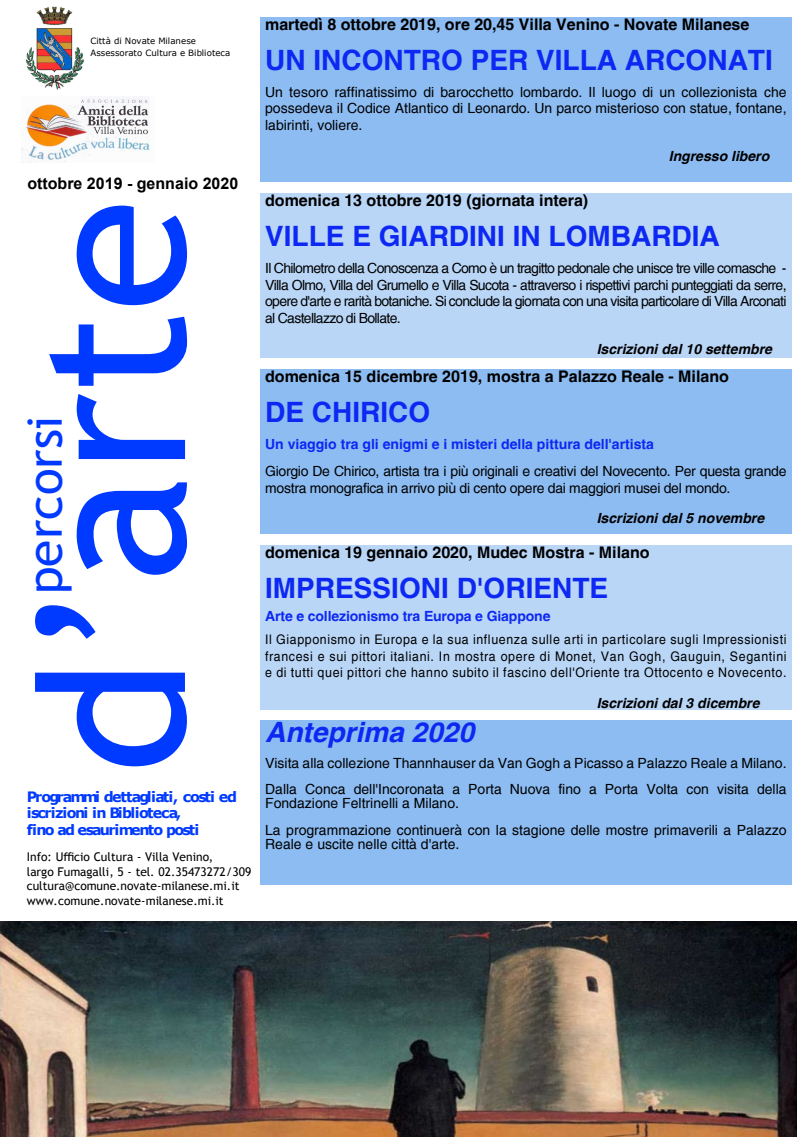
<style>
.page{position:relative;width:797px;height:1137px;background:#fff}
.page>*{position:absolute;margin:0;border:0;box-sizing:border-box;transform-origin:0 0}
.t1{font:203.2px "Trebuchet MS";color:#0039ff}
.t2{font:48.76px "Trebuchet MS";color:#0039ff}
.t3{font:700 28px "Helvetica";color:#0d28f2}
.t4{font:italic 700 28px "Helvetica";color:#0d28f2}
.t5{font:700 16px "Helvetica";color:#000}
.t6{font:700 16px "Arial";color:#000}
.t7{font:700 14.32px/16.6px "Verdana";letter-spacing:-.085em;color:#0039ff}
.t8{font:14px/16.8px "Helvetica";color:#000;text-align:justify}
.t9{font:14px/16.8px "Helvetica";letter-spacing:-.02em;color:#000}
.t10{font:700 14px "Helvetica";color:#0d28f2}
.t11{font:italic 700 14px "Helvetica";color:#000}
.t12{font:13.2px/16.8px "Helvetica";letter-spacing:.05em;color:#000;text-align:justify;scale:.94 1}
.t13{font:12px/14.8px "Trebuchet MS";color:#000}
.t14{font:8.64px/11.6px "Verdana";color:#000}
</style>
<div class="page">
<img style="left:25px;top:6px;width:59px;height:84px">
<img style="left:22px;top:97px;width:128px;height:65px">
<img style="left:0;top:921px;width:796px;height:215px">
<div style="left:260px;top:17px;width:531px;height:165px;background:#8cbcf2"></div>
<div style="left:260px;top:193px;width:531px;height:165px;background:#b9d6f7"></div>
<div style="left:260px;top:720px;width:531px;height:164px;background:#8cbcf2"></div>
<div style="left:260px;top:545px;width:531px;height:165px;background:#b9d6f7"></div>
<div style="left:260px;top:369px;width:531px;height:165px;background:#8cbcf2"></div>
<p class="t14" style="left:90px;top:36px;width:141px">Città di Novate Milanese<br>Assessorato Cultura e Biblioteca</p>
<p class="t6" style="left:27px;top:177px;width:212px">ottobre 2019 - gennaio 2020</p>
<h1 class="t1" style="left:35px;top:773px;width:576px;rotate:-90deg">d’arte</h1>
<h2 class="t2" style="left:26px;top:594px;width:180px;rotate:-90deg">percorsi</h2>
<p class="t7" style="left:27px;top:789px;width:212px">Programmi dettagliati, costi ed iscrizioni in Biblioteca,<br>fino ad esaurimento posti</p>
<p class="t13" style="left:27px;top:849px;width:226px">Info: Ufficio Cultura - Villa Venino,<br>largo Fumagalli, 5 - tel. 02.35473272/309 cultura@comune.novate-milanese.mi.it www.comune.novate-milanese.mi.it</p>
<p class="t5" style="left:265px;top:18px;width:485px">martedì 8 ottobre 2019, ore 20,45 Villa Venino - Novate Milanese</p>
<h3 class="t3" style="left:265px;top:49px;width:509px">UN INCONTRO PER VILLA ARCONATI</h3>
<p class="t8" style="left:265px;top:85px;width:522px">Un tesoro raffinatissimo di barocchetto lombardo. Il luogo di un collezionista che possedeva il Codice Atlantico di Leonardo. Un parco misterioso con statue, fontane, labirinti, voliere.</p>
<p class="t11" style="left:668px;top:151px;width:102px">Ingresso libero</p>
<p class="t5" style="left:265px;top:194px;width:324px">domenica 13 ottobre 2019 (giornata intera)</p>
<h3 class="t3" style="left:265px;top:225px;width:456px">VILLE E GIARDINI IN LOMBARDIA</h3>
<p class="t8" style="left:265px;top:261px;width:522px">Il Chilometro della Conoscenza a Como è un tragitto pedonale che unisce tre ville comasche - Villa Olmo, Villa del Grumello e Villa Sucota - attraverso i rispettivi parchi punteggiati da serre, opere d'arte e rarità botaniche. Si conclude la giornata con una visita particolare di Villa Arconati al Castellazzo di Bollate.</p>
<p class="t11" style="left:596px;top:344px;width:177px">Iscrizioni dal 10 settembre</p>
<p class="t5" style="left:265px;top:370px;width:465px">domenica 15 dicembre 2019, mostra a Palazzo Reale - Milano</p>
<h3 class="t3" style="left:265px;top:401px;width:166px">DE CHIRICO</h3>
<p class="t10" style="left:265px;top:438px;width:390px">Un viaggio tra gli enigmi e i misteri della pittura dell'artista</p>
<p class="t9" style="left:265px;top:463px;width:522px">Giorgio De Chirico, artista tra i più originali e creativi del Novecento. Per questa grande mostra monografica in arrivo più di cento opere dai maggiori musei del mondo.</p>
<p class="t11" style="left:596px;top:513px;width:169px">Iscrizioni dal 5 novembre</p>
<p class="t5" style="left:265px;top:546px;width:386px">domenica 19 gennaio 2020, Mudec Mostra - Milano</p>
<h3 class="t3" style="left:265px;top:577px;width:344px">IMPRESSIONI D'ORIENTE</h3>
<p class="t10" style="left:265px;top:610px;width:287px">Arte e collezionismo tra Europa e Giappone</p>
<p class="t12" style="left:265px;top:632px;width:556px">Il Giapponismo in Europa e la sua influenza sulle arti in particolare sugli Impressionisti francesi e sui pittori italiani. In mostra opere di Monet, Van Gogh, Gauguin, Segantini e di tutti quei pittori che hanno subito il fascino dell'Oriente tra Ottocento e Novecento.</p>
<p class="t11" style="left:596px;top:698px;width:164px">Iscrizioni dal 3 dicembre</p>
<h3 class="t4" style="left:265px;top:721px;width:210px">Anteprima 2020</h3>
<p class="t8" style="left:265px;top:751px;width:522px;line-height:26px">Visita alla collezione Thannhauser da Van Gogh a Picasso a Palazzo Reale a Milano.<br>Dalla Conca dell'Incoronata a Porta Nuova fino a Porta Volta con visita della</p>
<p class="t8" style="left:265px;top:791px;width:522px;line-height:26px">Fondazione Feltrinelli a Milano.<br>La programmazione continuerà con la stagione delle mostre primaverili a Palazzo</p>
<p class="t8" style="left:265px;top:836px;width:196px">Reale e uscite nelle città d'arte.</p>
</div>
